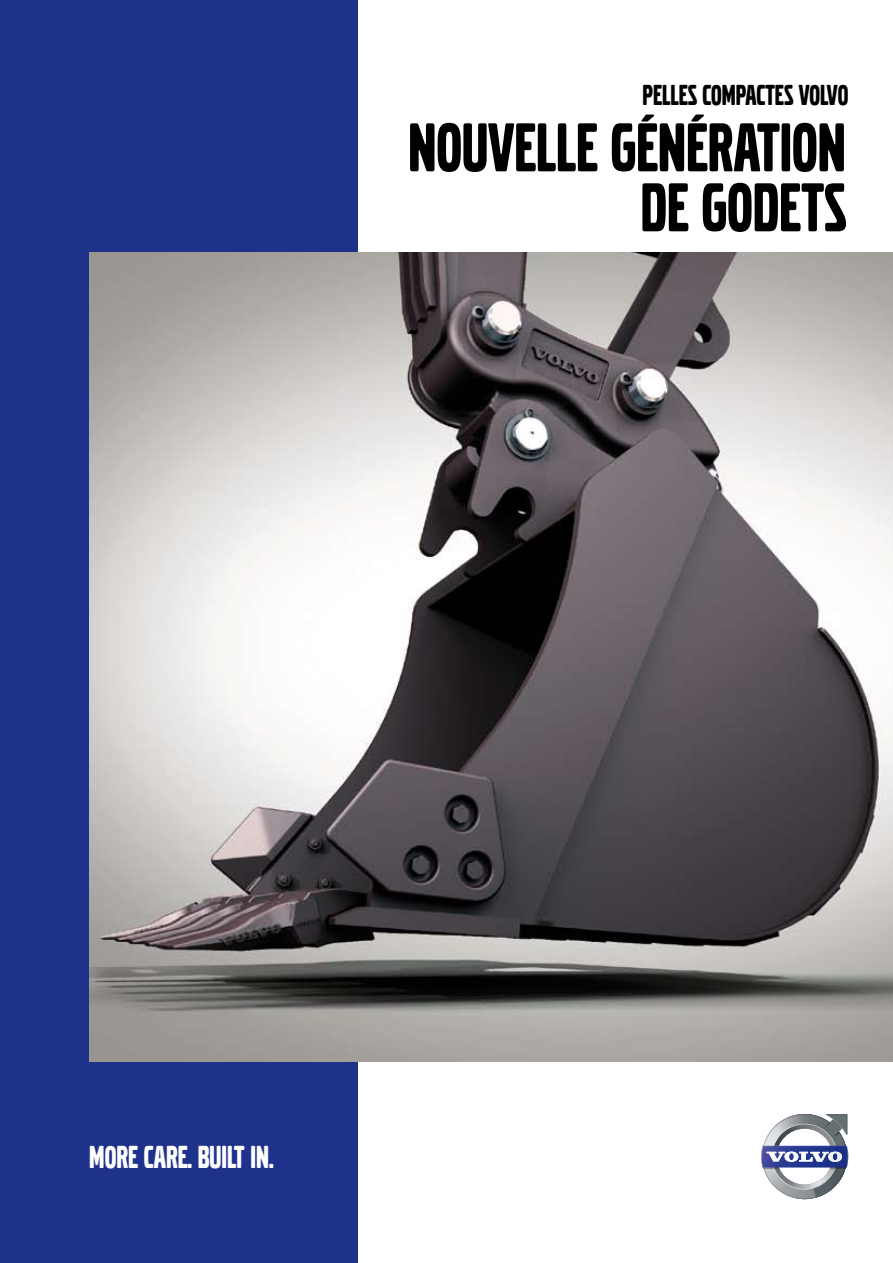
<style>
.page{position:relative;width:893px;height:1263px;background:#fff}
.page>*{position:absolute;margin:0;border:0;box-sizing:border-box;transform-origin:0 0}
.t1{font:72px/60px "Volvo Broad";color:#000;text-align:right}
.t2{font:33px "Volvo Broad";color:#fff}
.t3{font:30px "Volvo Broad";color:#000}
</style>
<div class="page">
<div style="left:0;top:0;width:357px;height:1263px;background:#1e328b"></div>
<img style="left:89px;top:253px;width:804px;height:808px">
<img style="left:761px;top:1148px;width:1px;height:17px">
<svg style="left:762px;top:1114px;width:86px;height:85px"></svg>
<p class="t3" style="left:643px;top:81px;width:207px">PELLES COMPACTES VOLVO</p>
<p class="t1" style="left:408px;top:118px;width:440px">NOUVELLE GÉNÉRATION<br>DE GODETS</p>
<p class="t2" style="left:89px;top:1141px;width:186px">MORE CARE. BUILT IN.</p>
</div>
